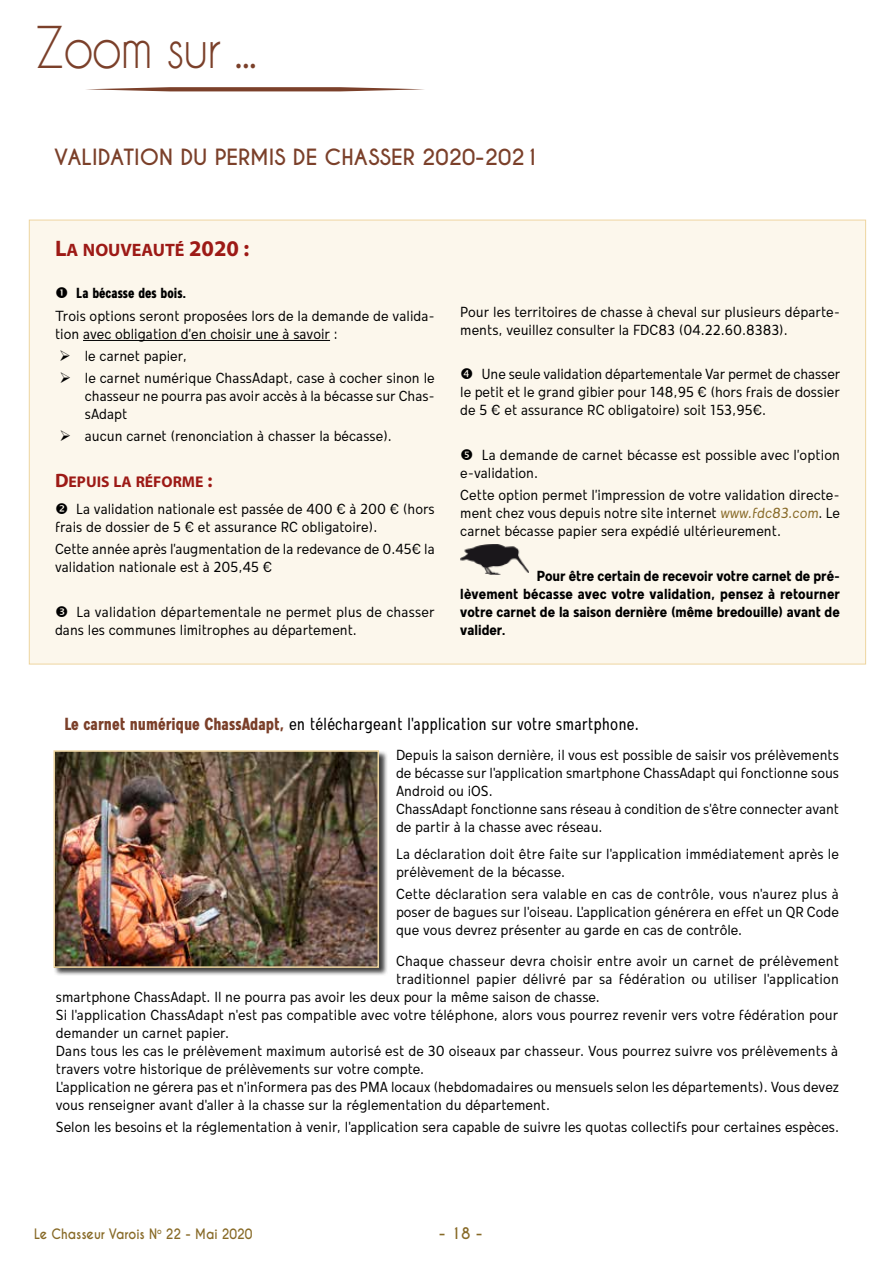
<style>
.page{position:relative;width:893px;height:1263px;background:#fff}
.page>*{position:absolute;margin:0;border:0;box-sizing:border-box;transform-origin:0 0}
.t1{font:54px "Caviar Dreams";letter-spacing:-.04em;color:#7b402a;scale:.9 1}
.t2{font:700 21px "Caviar Dreams";color:#7b402a}
.t3{font:condensed 18px "Mollen Personal Use";color:#000}
.t4{font:18px "Myriad Pro Bold SC800";color:#9d1a16}
.t5{font:15.6px "Myriad Pro Bold SC800";color:#9d1a16}
.t6{font:condensed 15px/18px "Mollen Personal Use";color:#000}
.t7{font:700 condensed 15px/18px "Mollen Personal Use";color:#000;text-align:justify}
.t8{font:700 15px "Caviar Dreams";color:#876926}
.t9{font:700 13.5px "Caviar Dreams";color:#876926;scale:.9 1}
.s1{font-size:22.5px}
.s2{font-weight:700}
.s3{font-size:19.5px}
.s4{color:#876926}
.s5{font-weight:700;color:#7b402a}
</style>
<div class="page">
<svg style="left:86px;top:87px;width:338px;height:4px"></svg>
<div style="left:53px;top:750px;width:335px;height:227px;background:#000;opacity:.75"></div>
<img style="left:56px;top:753px;width:320px;height:212px">
<div style="left:53px;top:750px;width:326px;height:218px;border:2px solid #eed5a0"></div>
<div style="left:29px;top:220px;width:837px;height:444px;background:#fcf7ec;border:1px solid #eed5a0"></div>
<hr style="left:83px;top:340px;width:247px;height:1px;background:#000">
<img style="left:461px;top:544px;width:67px;height:30px">
<h1 class="t1" style="left:34px;top:15px;width:250px">Zoom sur ...</h1>
<h2 class="t2" style="left:54px;top:144px;width:487px">VALIDATION DU PERMIS DE CHASSER 2020-2021</h2>
<p class="t4" style="left:55px;top:238px;width:196px"><span class="s1">L</span>A NOUVEAUTÉ <span class="s1">2020 :</span></p>
<p class="t6" style="left:55px;top:282px;width:381px;line-height:22.2px">■ <span class="s2">La bécasse des bois.<br></span>Trois options seront proposées lors de la demande de valida-</p>
<p class="t6" style="left:85px;top:322px;width:351px;line-height:22.2px;text-indent:-30px">tion avec obligation d’en choisir une à savoir :<br>le carnet papier,<br>le carnet numérique ChassAdapt, case à cocher sinon le</p>
<p class="t6" style="left:85px;top:387px;width:351px">chasseur ne pourra pas avoir accès à la bécasse sur Chas&shy;sAdapt</p>
<p class="t6" style="left:85px;top:427px;width:309px">aucun carnet (renonciation à chasser la bécasse).</p>
<p class="t5" style="left:55px;top:472px;width:159px"><span class="s3">D</span>EPUIS LA RÉFORME <span class="s3">:</span></p>
<p class="t6" style="left:55px;top:500px;width:381px">□ La validation nationale est passée de 400 € à 200 € (hors frais de dossier de 5 € et assurance RC obligatoire).</p>
<p class="t6" style="left:55px;top:540px;width:381px">Cette année après l’augmentation de la redevance de 0.45€ la validation nationale est à 205,45 €</p>
<p class="t6" style="left:55px;top:602px;width:381px;text-indent:21px">La validation départementale ne permet plus de chasser dans les communes limitrophes au département.</p>
<p class="t6" style="left:460px;top:303px;width:381px">Pour les territoires de chasse à cheval sur plusieurs départe&shy;ments, veuillez consulter la FDC83 (04.22.60.8383).</p>
<p class="t6" style="left:460px;top:365px;width:381px;text-align:justify">❑ Une seule validation départementale Var permet de chasser le petit et le grand gibier pour 148,95 € (hors frais de dossier de 5 € et assurance RC obligatoire) soit 153,95€.</p>
<p class="t6" style="left:460px;top:446px;width:381px;text-indent:21px">La demande de carnet bécasse est possible avec l’option e-validation.</p>
<p class="t6" style="left:460px;top:486px;width:381px;text-align:justify">Cette option permet l’impression de votre validation directe&shy;ment chez vous depuis notre site internet <span class="s4">www.fdc83.com</span>. Le carnet bécasse papier sera expédié ultérieurement.</p>
<p class="t7" style="left:460px;top:566px;width:381px;text-indent:77px">Pour être certain de recevoir votre carnet de pré&shy;lèvement bécasse avec votre validation, pensez à retourner votre carnet de la saison dernière (même bredouille) avant de valider.</p>
<p class="t3" style="left:64px;top:713px;width:576px"><span class="s5">Le carnet numérique ChassAdapt,</span> en téléchargeant l'application sur votre smartphone.</p>
<p class="t6" style="left:396px;top:746px;width:445px">Depuis la saison dernière, il vous est possible de saisir vos prélèvements de bécasse sur l'application smartphone ChassAdapt qui fonctionne sous Android ou iOS.<br>ChassAdapt fonctionne sans réseau à condition de s’être connecter avant de partir à la chasse avec réseau.</p>
<p class="t6" style="left:396px;top:844px;width:444px">La déclaration doit être faite sur l'application immédiatement après le prélèvement de la bécasse.</p>
<p class="t6" style="left:396px;top:885px;width:444px;text-align:justify">Cette déclaration sera valable en cas de contrôle, vous n'aurez plus à poser de bagues sur l'oiseau. L'application générera en effet un QR Code que vous devrez présenter au garde en cas de contrôle.</p>
<p class="t6" style="left:396px;top:951px;width:444px">Chaque chasseur devra choisir entre avoir un carnet de prélèvement</p>
<p class="t6" style="left:396px;top:969px;width:444px">traditionnel papier délivré par sa fédération ou utiliser l'application</p>
<p class="t6" style="left:56px;top:987px;width:545px">smartphone ChassAdapt. Il ne pourra pas avoir les deux pour la même saison de chasse.</p>
<p class="t6" style="left:56px;top:1005px;width:784px">Si l'application ChassAdapt n'est pas compatible avec votre téléphone, alors vous pourrez revenir vers votre fédération pour</p>
<p class="t6" style="left:56px;top:1023px;width:175px">demander un carnet papier.</p>
<p class="t6" style="left:56px;top:1041px;width:784px">Dans tous les cas le prélèvement maximum autorisé est de 30 oiseaux par chasseur. Vous pourrez suivre vos prélèvements à</p>
<p class="t6" style="left:56px;top:1059px;width:370px">travers votre historique de prélèvements sur votre compte.</p>
<p class="t6" style="left:56px;top:1077px;width:785px">L'application ne gérera pas et n'informera pas des PMA locaux (hebdomadaires ou mensuels selon les départements). Vous devez</p>
<p class="t6" style="left:56px;top:1095px;width:496px">vous renseigner avant d'aller à la chasse sur la réglementation du département.</p>
<p class="t6" style="left:56px;top:1118px;width:785px">Selon les besoins et la réglementation à venir, l'application sera capable de suivre les quotas collectifs pour certaines espèces.</p>
<p class="t9" style="left:34px;top:1225px;width:244px">Le Chasseur Varois N<sup>o</sup> 22 - Mai 2020</p>
<p class="t8" style="left:439px;top:1224px;width:45px">- 18 -</p>
</div>
